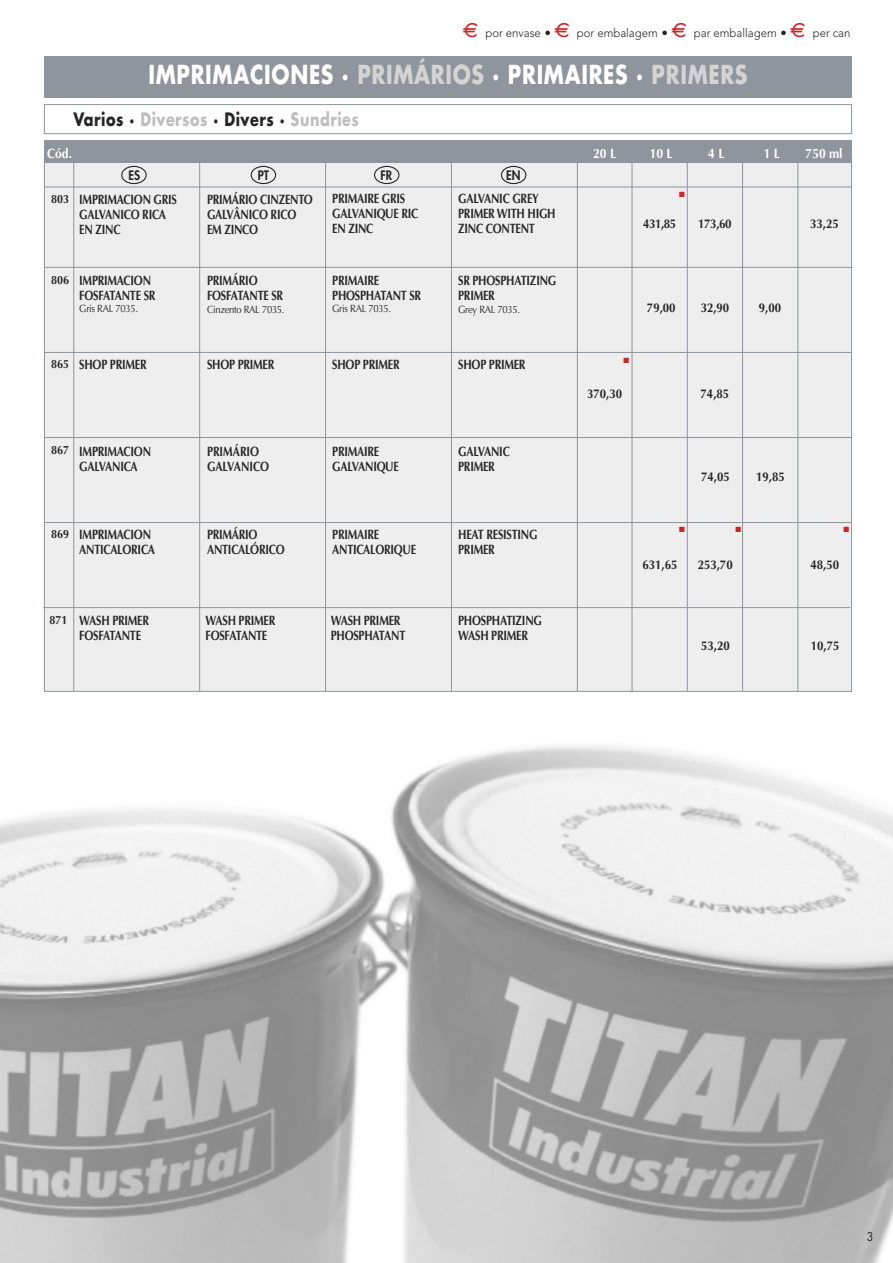
<style>
.page{position:relative;width:893px;height:1263px;background:#fff}
.page>*{position:absolute;margin:0;border:0;box-sizing:border-box;transform-origin:0 0}
.t1{font:700 25.5px "Futura";letter-spacing:.035em;color:#fff;scale:.8 1}
.t2{font:700 18px "Futura";letter-spacing:.035em;color:#bebebe;scale:.8 1}
.t3{font:700 13.5px/15px "Optima";letter-spacing:-.02em;color:#272627;scale:.8 1}
.t4{font:700 13.5px "Optima";color:#fff;scale:.9 1}
.t5{font:700 13.5px/15px "Optima";color:#272627;scale:.8 1}
.t6{font:700 12.75px "Optima";color:#272627;scale:.9 1}
.t7{font:800 12.75px "Futura";color:#272627;scale:.9 1}
.t8{font:300 12px "Avenir";color:#272627;scale:.95 1}
.t9{font:12px "Futura";color:#272627;scale:.9 1}
.t10{font:10.5px "Optima";letter-spacing:-.03em;color:#272627;scale:.9 1}
.t11{font:7.5px "Zapf Dingbats";color:#cc262b}
.s1{font-family:"Eurofont";font-weight:400;font-size:18px;color:#cc262b}
.s2{color:#d4d4d4}
.s3{color:#272627}
.s4{font-size:12px}
</style>
<div class="page">
<img style="left:1px;top:809px;width:293px;height:454px">
<img style="left:498px;top:745px;width:395px;height:518px">
<img style="left:294px;top:752px;width:205px;height:511px">
<div style="left:45px;top:157px;width:806px;height:534px;background:#eee"></div>
<div style="left:44px;top:56px;width:808px;height:42px;background:#8e959c"></div>
<div style="left:44px;top:141px;width:808px;height:22px;background:#8e959c"></div>
<svg style="left:781px;top:31px;width:5px;height:4px"></svg>
<svg style="left:662px;top:31px;width:5px;height:4px"></svg>
<svg style="left:545px;top:31px;width:5px;height:4px"></svg>
<hr style="left:199px;top:155px;width:1px;height:537px;background:#8e959c">
<hr style="left:632px;top:153px;width:1px;height:539px;background:#8e959c">
<hr style="left:687px;top:150px;width:1px;height:542px;background:#8e959c">
<hr style="left:577px;top:161px;width:1px;height:531px;background:#8e959c">
<hr style="left:742px;top:150px;width:1px;height:542px;background:#8e959c">
<hr style="left:797px;top:151px;width:1px;height:541px;background:#8e959c">
<hr style="left:45px;top:187px;width:807px;height:1px;background:#8e959c">
<hr style="left:73px;top:151px;width:1px;height:541px;background:#8e959c">
<hr style="left:45px;top:267px;width:807px;height:1px;background:#8e959c">
<hr style="left:45px;top:352px;width:807px;height:1px;background:#8e959c">
<hr style="left:45px;top:437px;width:807px;height:1px;background:#8e959c">
<hr style="left:45px;top:522px;width:807px;height:1px;background:#8e959c">
<hr style="left:43px;top:607px;width:807px;height:1px;background:#8e959c">
<hr style="left:325px;top:154px;width:1px;height:538px;background:#8e959c">
<hr style="left:451px;top:149px;width:1px;height:543px;background:#8e959c">
<div style="left:44px;top:104px;width:808px;height:30px;border:1px solid #8e959c"></div>
<svg style="left:121px;top:166px;width:26px;height:18px"></svg>
<svg style="left:251px;top:166px;width:25px;height:18px"></svg>
<svg style="left:374px;top:166px;width:25px;height:18px"></svg>
<svg style="left:501px;top:166px;width:25px;height:18px"></svg>
<p class="t8" style="left:463px;top:28px;width:409px"><span class="s1">C</span> por envase <span class="s1">C</span> por embalagem <span class="s1">C</span> par emballagem <span class="s1">C</span> per can</p>
<h1 class="t1" style="left:148px;top:63px;width:750px">IMPRIMACIONES · <span class="s2">PRIMÁRIOS</span> · PRIMAIRES · <span class="s2">PRIMERS</span></h1>
<h2 class="t2" style="left:73px;top:111px;width:358px"><span class="s3">Varios ·</span> Diversos <span class="s3">· Divers ·</span> Sundries</h2>
<p class="t4" style="left:47px;top:148px;width:29px">Cód.</p>
<p class="t7" style="left:128px;top:169px;width:14px">ES</p>
<p class="t7" style="left:258px;top:169px;width:14px">PT</p>
<p class="t7" style="left:381px;top:169px;width:15px">FR</p>
<p class="t7" style="left:506px;top:169px;width:17px">EN</p>
<p class="t3" style="left:79px;top:193px;width:124px;text-indent:-28px"><span class="s4">803</span> IMPRIMACION GRIS<br>GALVANICO RICA<br>EN ZINC</p>
<p class="t3" style="left:207px;top:193px;width:134px">PRIMÁRIO CINZENTO<br>GALVÂNICO RICO<br>EM ZINCO</p>
<p class="t3" style="left:332px;top:193px;width:109px">PRIMAIRE GRIS<br>GALVANIQUE RIC<br>EN ZINC</p>
<p class="t3" style="left:458px;top:193px;width:123px">GALVANIC GREY<br>PRIMER WITH HIGH<br>ZINC CONTENT</p>
<p class="t3" style="left:79px;top:274px;width:97px;text-indent:-28px"><span class="s4">806</span> IMPRIMACION<br>FOSFATANTE SR</p>
<p class="t10" style="left:79px;top:304px;width:67px">Gris RAL 7035.</p>
<p class="t3" style="left:207px;top:274px;width:97px">PRIMÁRIO<br>FOSFATANTE SR</p>
<p class="t10" style="left:207px;top:306px;width:88px">Cinzento RAL 7035.</p>
<p class="t3" style="left:332px;top:274px;width:113px">PRIMAIRE<br>PHOSPHATANT SR</p>
<p class="t10" style="left:332px;top:304px;width:67px">Gris RAL 7035.</p>
<p class="t3" style="left:458px;top:274px;width:124px">SR PHOSPHATIZING<br>PRIMER</p>
<p class="t10" style="left:458px;top:306px;width:70px">Grey RAL 7035.</p>
<p class="t3" style="left:51px;top:359px;width:121px"><span class="s4">865</span> SHOP PRIMER</p>
<p class="t3" style="left:207px;top:359px;width:86px">SHOP PRIMER</p>
<p class="t3" style="left:332px;top:359px;width:86px">SHOP PRIMER</p>
<p class="t3" style="left:458px;top:359px;width:86px">SHOP PRIMER</p>
<p class="t3" style="left:79px;top:445px;width:91px;text-indent:-28px"><span class="s4">867</span> IMPRIMACION<br>GALVANICA</p>
<p class="t5" style="left:207px;top:445px;width:79px">PRIMÁRIO<br>GALVANICO</p>
<p class="t3" style="left:332px;top:445px;width:85px">PRIMAIRE<br>GALVANIQUE</p>
<p class="t3" style="left:458px;top:445px;width:66px">GALVANIC<br>PRIMER</p>
<p class="t3" style="left:51px;top:528px;width:131px;text-align:right"><span class="s4">869</span> IMPRIMACION<br>ANTICALORICA</p>
<p class="t3" style="left:207px;top:528px;width:99px">PRIMÁRIO<br>ANTICALÓRICO</p>
<p class="t3" style="left:332px;top:528px;width:106px">PRIMAIRE<br>ANTICALORIQUE</p>
<p class="t3" style="left:458px;top:528px;width:101px">HEAT RESISTING<br>PRIMER</p>
<p class="t3" style="left:79px;top:614px;width:89px;text-indent:-30px"><span class="s4">871</span> WASH PRIMER<br>FOSFATANTE</p>
<p class="t3" style="left:206px;top:614px;width:89px">WASH PRIMER<br>FOSFATANTE</p>
<p class="t3" style="left:331px;top:614px;width:95px">WASH PRIMER<br>PHOSPHATANT</p>
<p class="t3" style="left:458px;top:614px;width:106px">PHOSPHATIZING<br>WASH PRIMER</p>
<p class="t4" style="left:593px;top:148px;width:27px">20 L</p>
<p class="t4" style="left:650px;top:148px;width:27px">10 L</p>
<p class="t4" style="left:708px;top:148px;width:19px">4 L</p>
<p class="t4" style="left:764px;top:148px;width:19px">1 L</p>
<p class="t4" style="left:806px;top:148px;width:43px">750 ml</p>
<p class="t11" style="left:679px;top:190px;width:7px">■</p>
<p class="t6" style="left:643px;top:219px;width:38px">431,85</p>
<p class="t6" style="left:698px;top:219px;width:39px">173,60</p>
<p class="t6" style="left:810px;top:219px;width:33px">33,25</p>
<p class="t11" style="left:623px;top:356px;width:7px">■</p>
<p class="t6" style="left:647px;top:302px;width:33px">79,00</p>
<p class="t6" style="left:701px;top:302px;width:33px">32,90</p>
<p class="t6" style="left:759px;top:302px;width:26px">9,00</p>
<p class="t6" style="left:587px;top:389px;width:40px">370,30</p>
<p class="t6" style="left:701px;top:389px;width:33px">74,85</p>
<p class="t6" style="left:701px;top:472px;width:33px">74,05</p>
<p class="t6" style="left:756px;top:472px;width:33px">19,85</p>
<p class="t11" style="left:679px;top:525px;width:7px">■</p>
<p class="t11" style="left:735px;top:525px;width:7px">■</p>
<p class="t11" style="left:844px;top:525px;width:7px">■</p>
<p class="t6" style="left:642px;top:559px;width:40px">631,65</p>
<p class="t6" style="left:698px;top:559px;width:40px">253,70</p>
<p class="t6" style="left:810px;top:559px;width:33px">48,50</p>
<p class="t6" style="left:701px;top:641px;width:33px">53,20</p>
<p class="t6" style="left:811px;top:641px;width:33px">10,75</p>
<p class="t9" style="left:867px;top:1231px;width:9px">3</p>
</div>
